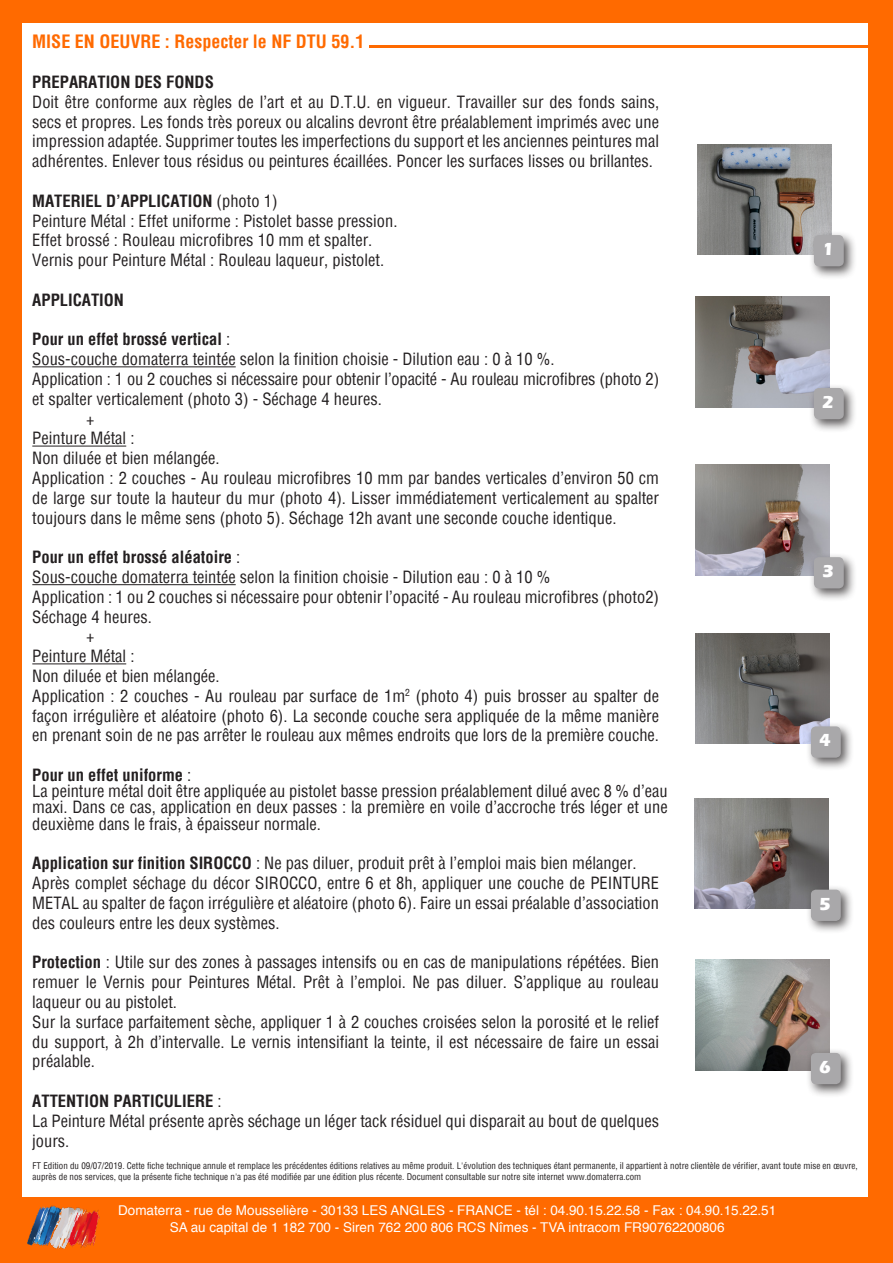
<style>
.page{position:relative;width:893px;height:1263px;background:#fff}
.page>*{position:absolute;margin:0;border:0;box-sizing:border-box;transform-origin:0 0}
.t1{font:700 condensed 18px "Helvetica";color:#ff6a00}
.NUMEROTATION_PHOTOS{font:700 18px "Eras ITC";color:#fff}
.t2{font:condensed 16.5px/19.8px "Helvetica";color:#231f20;text-align:justify}
.t3{font:700 condensed 16.5px "Helvetica";color:#231f20}
.t4{font:13.5px "Helvetica";color:#fff}
.t5{font:condensed 9px/10.8px "Helvetica";color:#231f20}
.s1{font-weight:400}
.s2{font-weight:700}
</style>
<div class="page">
<div style="left:0;top:0;width:21px;height:1263px;background:#ff6a00"></div>
<div style="left:869px;top:0;width:24px;height:1263px;background:#ff6a00"></div>
<div style="left:0;top:0;width:893px;height:23px;background:#ff6a00"></div>
<div style="left:0;top:1197px;width:893px;height:66px;background:#ff6a00"></div>
<hr style="left:32px;top:366px;width:204px;height:1px;background:#231f20">
<hr style="left:32px;top:446px;width:94px;height:1px;background:#231f20">
<hr style="left:32px;top:584px;width:204px;height:1px;background:#231f20">
<hr style="left:32px;top:663px;width:94px;height:1px;background:#231f20">
<img style="left:697px;top:144px;width:134px;height:111px">
<img style="left:696px;top:296px;width:133px;height:111px">
<img style="left:696px;top:465px;width:133px;height:110px">
<img style="left:696px;top:633px;width:133px;height:111px">
<img style="left:694px;top:798px;width:134px;height:111px">
<div style="left:809px;top:230px;width:48px;height:49px;background:#231f20;opacity:.75"></div>
<div style="left:815px;top:236px;width:28px;height:30px;background:#a9a8aa;border-radius:4px"></div>
<div style="left:814px;top:235px;width:30px;height:31px;border:2px solid #a9a8aa;border-radius:4px"></div>
<div style="left:809px;top:383px;width:48px;height:49px;background:#231f20;opacity:.75"></div>
<div style="left:815px;top:389px;width:28px;height:29px;background:#a9a8aa;border-radius:4px"></div>
<div style="left:814px;top:388px;width:30px;height:31px;border:2px solid #a9a8aa;border-radius:4px"></div>
<div style="left:809px;top:552px;width:48px;height:50px;background:#231f20;opacity:.75"></div>
<div style="left:815px;top:558px;width:28px;height:30px;background:#a9a8aa;border-radius:4px"></div>
<div style="left:814px;top:557px;width:30px;height:31px;border:2px solid #a9a8aa;border-radius:4px"></div>
<div style="left:806px;top:722px;width:48px;height:49px;background:#231f20;opacity:.75"></div>
<div style="left:812px;top:727px;width:28px;height:30px;background:#a9a8aa;border-radius:4px"></div>
<div style="left:811px;top:726px;width:30px;height:32px;border:2px solid #a9a8aa;border-radius:4px"></div>
<div style="left:806px;top:885px;width:48px;height:49px;background:#231f20;opacity:.75"></div>
<div style="left:812px;top:890px;width:28px;height:30px;background:#a9a8aa;border-radius:4px"></div>
<div style="left:811px;top:890px;width:30px;height:31px;border:2px solid #a9a8aa;border-radius:4px"></div>
<img style="left:696px;top:960px;width:133px;height:110px">
<div style="left:806px;top:1048px;width:48px;height:49px;background:#231f20;opacity:.75"></div>
<div style="left:812px;top:1054px;width:28px;height:29px;background:#a9a8aa;border-radius:4px"></div>
<div style="left:811px;top:1053px;width:30px;height:31px;border:2px solid #a9a8aa;border-radius:4px"></div>
<hr style="left:369px;top:46px;width:499px;height:2px;background:#ff6a00">
<img style="left:28px;top:1205px;width:72px;height:43px">
<p class="t1" style="left:32px;top:30px;width:333px">MISE EN OEUVRE : Respecter le NF DTU 59.1</p>
<p class="t3" style="left:32px;top:71px;width:183px">PREPARATION DES FONDS</p>
<p class="t2" style="left:32px;top:92px;width:628px">Doit être conforme aux règles de l’art et au D.T.U. en vigueur. Travailler sur des fonds sains, secs et propres. Les fonds très poreux ou alcalins devront être préalablement imprimés avec une impression adaptée. Supprimer toutes les imperfections du support et les anciennes peintures mal adhérentes. Enlever tous résidus ou peintures écaillées. Poncer les surfaces lisses ou brillantes.</p>
<p class="t3" style="left:32px;top:190px;width:247px">MATERIEL D’APPLICATION <span class="s1">(photo 1)</span></p>
<p class="t2" style="left:32px;top:210px;width:367px">Peinture Métal : Effet uniforme : Pistolet basse pression.</p>
<p class="t2" style="left:32px;top:230px;width:341px">Effet brossé : Rouleau microfibres 10 mm et spalter.</p>
<p class="t2" style="left:32px;top:250px;width:353px">Vernis pour Peinture Métal : Rouleau laqueur, pistolet.</p>
<p class="t3" style="left:32px;top:289px;width:93px">APPLICATION</p>
<p class="t3" style="left:32px;top:328px;width:199px">Pour un effet brossé vertical <span class="s1">:</span></p>
<p class="t2" style="left:32px;top:349px;width:524px">Sous-couche domaterra teintée selon la finition choisie - Dilution eau : 0 à 10 %.</p>
<p class="t2" style="left:32px;top:369px;width:628px">Application : 1 ou 2 couches si nécessaire pour obtenir l’opacité - Au rouleau microfibres (photo 2) et spalter verticalement (photo 3) - Séchage 4 heures.</p>
<p class="t2" style="left:86px;top:408px;width:10px">+</p>
<p class="t2" style="left:32px;top:428px;width:104px">Peinture Métal :</p>
<p class="t2" style="left:32px;top:448px;width:189px">Non diluée et bien mélangée.</p>
<p class="t2" style="left:32px;top:468px;width:628px">Application : 2 couches - Au rouleau microfibres 10 mm par bandes verticales d’environ 50 cm de large sur toute la hauteur du mur (photo 4). Lisser immédiatement verticalement au spalter toujours dans le même sens (photo 5). Séchage 12h avant une seconde couche identique.</p>
<p class="t3" style="left:32px;top:546px;width:210px">Pour un effet brossé aléatoire <span class="s1">:</span></p>
<p class="t2" style="left:32px;top:567px;width:520px">Sous-couche domaterra teintée selon la finition choisie - Dilution eau : 0 à 10 %</p>
<p class="t2" style="left:32px;top:587px;width:628px">Application : 1 ou 2 couches si nécessaire pour obtenir l’opacité - Au rouleau microfibres (photo2)<br>Séchage 4 heures.</p>
<p class="t2" style="left:86px;top:626px;width:10px">+</p>
<p class="t2" style="left:32px;top:646px;width:104px">Peinture Métal :</p>
<p class="t2" style="left:32px;top:666px;width:189px">Non diluée et bien mélangée.</p>
<p class="t2" style="left:32px;top:686px;width:628px">Application : 2 couches - Au rouleau par surface de 1m<sup>2</sup> (photo 4) puis brosser au spalter de façon irrégulière et aléatoire (photo 6). La seconde couche sera appliquée de la même manière en prenant soin de ne pas arrêter le rouleau aux mêmes endroits que lors de la première couche.</p>
<p class="t3" style="left:32px;top:764px;width:161px">Pour un effet uniforme <span class="s1">:</span></p>
<p class="t2" style="left:32px;top:783px;width:637px;line-height:16.2px">La peinture métal doit être appliquée au pistolet basse pression préalablement dilué avec 8 % d’eau maxi. Dans ce cas, application en deux passes : la première en voile d’accroche trés léger et une deuxième dans le frais, à épaisseur normale.</p>
<p class="t2" style="left:32px;top:853px;width:606px"><span class="s2">Application sur finition SIROCCO</span> : Ne pas diluer, produit prêt à l’emploi mais bien mélanger.</p>
<p class="t2" style="left:32px;top:873px;width:628px">Après complet séchage du décor SIROCCO, entre 6 et 8h, appliquer une couche de PEINTURE METAL au spalter de façon irrégulière et aléatoire (photo 6). Faire un essai préalable d’association des couleurs entre les deux systèmes.</p>
<p class="t2" style="left:32px;top:952px;width:628px"><span class="s2">Protection</span> : Utile sur des zones à passages intensifs ou en cas de manipulations répétées. Bien remuer le Vernis pour Peintures Métal. Prêt à l’emploi. Ne pas diluer. S’applique au rouleau laqueur ou au pistolet.</p>
<p class="t2" style="left:32px;top:1011px;width:628px">Sur la surface parfaitement sèche, appliquer 1 à 2 couches croisées selon la porosité et le relief du support, à 2h d’intervalle. Le vernis intensifiant la teinte, il est nécessaire de faire un essai préalable.</p>
<p class="t3" style="left:32px;top:1090px;width:191px">ATTENTION PARTICULIERE <span class="s1">:</span></p>
<p class="t2" style="left:32px;top:1110px;width:628px">La Peinture Métal présente après séchage un léger tack résiduel qui disparait au bout de quelques jours.</p>
<p class="NUMEROTATION_PHOTOS" style="left:822px;top:239px;width:13px">1</p>
<p class="NUMEROTATION_PHOTOS" style="left:822px;top:392px;width:13px">2</p>
<p class="NUMEROTATION_PHOTOS" style="left:822px;top:561px;width:13px">3</p>
<p class="NUMEROTATION_PHOTOS" style="left:819px;top:730px;width:13px">4</p>
<p class="NUMEROTATION_PHOTOS" style="left:819px;top:893px;width:13px">5</p>
<p class="NUMEROTATION_PHOTOS" style="left:819px;top:1056px;width:13px">6</p>
<p class="t5" style="left:33px;top:1160px;width:826px">FT Edition du 09/07/2019. Cette fiche technique annule et remplace les précédentes éditions relatives au même produit. L'évolution des techniques étant permanente, il appartient à notre clientèle de vérifier, avant toute mise en œuvre, auprès de nos services, que la présente fiche technique n'a pas été modifiée par une édition plus récente. Document consultable sur notre site internet www.domaterra.com</p>
<p class="t4" style="left:118px;top:1200px;width:660px">Domaterra - rue de Mousselière - 30133 LES ANGLES - FRANCE - tél : 04.90.15.22.58 - Fax : 04.90.15.22.51</p>
<p class="t4" style="left:170px;top:1216px;width:556px">SA au capital de 1 182 700 - Siren 762 200 806 RCS Nîmes - TVA intracom FR90762200806</p>
</div>
